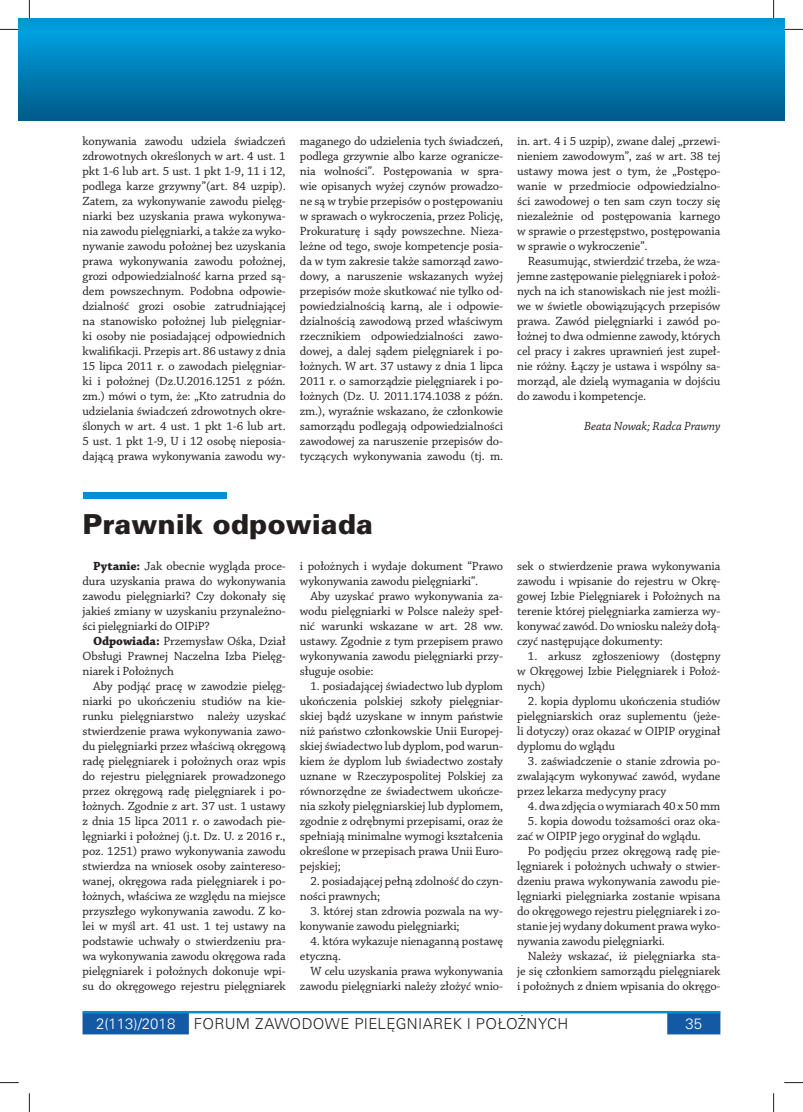
<style>
.page{position:relative;width:803px;height:1112px;background:#fff}
.page>*{position:absolute;margin:0;border:0;box-sizing:border-box;transform-origin:0 0}
.t1{font:27.5px "USA Black";color:#241f1f}
.t2{font:15px "USA Light";letter-spacing:.02em;color:#241f1f}
.t3{font:15px "USA Light";color:#fff}
.t4{font:12.5px/15px "Chaparral Pro";letter-spacing:-.01em;color:#241f1f;text-align:justify}
.t5{font:italic 12.5px "Chaparral Pro";letter-spacing:-.01em;color:#241f1f}
.s1{font-weight:700}
.s2{color:#fff}
</style>
<div class="page">
<svg style="left:19px;top:19px;width:10px;height:101px"></svg>
<svg style="left:83px;top:1013px;width:637px;height:21px"></svg>
<hr style="left:83px;top:1010px;width:637px;height:3px;background:#008fd3">
<div style="left:29px;top:19px;width:755px;height:101px;background:linear-gradient(to bottom,#00a5e6,#005b8b)"></div>
<div style="left:83px;top:492px;width:143px;height:7px;background:#008fd3"></div>
<svg style="left:0;top:29px;width:19px;height:1px"></svg>
<svg style="left:784px;top:29px;width:19px;height:1px"></svg>
<svg style="left:0;top:1082px;width:19px;height:1px"></svg>
<svg style="left:784px;top:1082px;width:19px;height:1px"></svg>
<svg style="left:29px;top:0;width:1px;height:19px"></svg>
<svg style="left:29px;top:1093px;width:1px;height:18px"></svg>
<svg style="left:773px;top:0;width:1px;height:19px"></svg>
<svg style="left:773px;top:1093px;width:1px;height:18px"></svg>
<p class="t4" style="left:83px;top:134px;width:205px">konywania zawodu udziela świadczeń zdrowotnych określonych w art. 4 ust. 1 pkt 1-6 lub art. 5 ust. 1 pkt 1-9, 11 i 12, podlega karze grzywny”(art. 84 uzpip).<br>Zatem, za wykonywanie zawodu pielęg&shy;niarki bez uzyskania prawa wykonywa&shy;nia zawodu pielęgniarki, a także za wyko&shy;nywanie zawodu położnej bez uzyskania prawa wykonywania zawodu położnej, grozi odpowiedzialność karna przed są&shy;dem powszechnym. Podobna odpowie&shy;dzialność grozi osobie zatrudniającej na stanowisko położnej lub pielęgniar&shy;ki osoby nie posiadającej odpowiednich kwalifikacji. Przepis art. 86 ustawy z dnia 15 lipca 2011 r. o zawodach pielęgniar&shy;ki i położnej (Dz.U.2016.1251 z późn. zm.) mówi o tym, że: „Kto zatrudnia do udzielania świadczeń zdrowotnych okre&shy;ślonych w art. 4 ust. 1 pkt 1-6 lub art.<br>5 ust. 1 pkt 1-9, U i 12 osobę nieposia&shy;dającą prawa wykonywania zawodu wy-</p>
<p class="t4" style="left:300px;top:134px;width:205px">maganego do udzielenia tych świadczeń, podlega grzywnie albo karze ogranicze&shy;nia wolności”. Postępowania w spra&shy;wie opisanych wyżej czynów prowadzo&shy;ne są w trybie przepisów o postępowaniu w sprawach o wykroczenia, przez Policję, Prokuraturę i sądy powszechne. Nieza&shy;leżne od tego, swoje kompetencje posia&shy;da w tym zakresie także samorząd zawo&shy;dowy, a naruszenie wskazanych wyżej przepisów może skutkować nie tylko od&shy;powiedzialnością karną, ale i odpowie&shy;dzialnością zawodową przed właściwym rzecznikiem odpowiedzialności zawo&shy;dowej, a dalej sądem pielęgniarek i po&shy;łożnych. W art. 37 ustawy z dnia 1 lipca 2011 r. o samorządzie pielęgniarek i po&shy;łożnych (Dz. U. 2011.174.1038 z późn. zm.), wyraźnie wskazano, że członkowie samorządu podlegają odpowiedzialności zawodowej za naruszenie przepisów do&shy;tyczących wykonywania zawodu (tj. m.</p>
<p class="t4" style="left:517px;top:134px;width:205px">in. art. 4 i 5 uzpip), zwane dalej „przewi&shy;nieniem zawodowym”, zaś w art. 38 tej ustawy mowa jest o tym, że „Postępo&shy;wanie w przedmiocie odpowiedzialno&shy;ści zawodowej o ten sam czyn toczy się niezależnie od postępowania karnego w sprawie o przestępstwo, postępowania w sprawie o wykroczenie”.</p>
<p class="t4" style="left:517px;top:254px;width:205px;text-indent:11px">Reasumując, stwierdzić trzeba, że wza&shy;jemne zastępowanie pielęgniarek i położ&shy;nych na ich stanowiskach nie jest możli&shy;we w świetle obowiązujących przepisów prawa. Zawód pielęgniarki i zawód po&shy;łożnej to dwa odmienne zawody, których cel pracy i zakres uprawnień jest zupeł&shy;nie różny. Łączy je ustawa i wspólny sa&shy;morząd, ale dzielą wymagania w dojściu do zawodu i kompetencje.</p>
<p class="t5" style="left:584px;top:419px;width:138px">Beata Nowak; Radca Prawny</p>
<h1 class="t1" style="left:83px;top:508px;width:292px">Prawnik odpowiada</h1>
<p class="t4" style="left:83px;top:559px;width:205px;text-indent:11px"><span class="s1">Pytanie:</span> Jak obecnie wygląda proce&shy;dura uzyskania prawa do wykonywania zawodu pielęgniarki? Czy dokonały się jakieś zmiany w uzyskaniu przynależno&shy;ści pielęgniarki do OIPiP?</p>
<p class="t4" style="left:83px;top:634px;width:205px;text-indent:11px"><span class="s1">Odpowiada:</span> Przemysław Ośka, Dział Obsługi Prawnej Naczelna Izba Pielęg&shy;niarek i Położnych</p>
<p class="t4" style="left:83px;top:679px;width:205px;text-indent:11px">Aby podjąć pracę w zawodzie pielęg&shy;niarki po ukończeniu studiów na kie&shy;runku pielęgniarstwo należy uzyskać stwierdzenie prawa wykonywania zawo&shy;du pielęgniarki przez właściwą okręgową radę pielęgniarek i położnych oraz wpis do rejestru pielęgniarek prowadzonego przez okręgową radę pielęgniarek i po&shy;łożnych. Zgodnie z art. 37 ust. 1 ustawy z dnia 15 lipca 2011 r. o zawodach pie&shy;lęgniarki i położnej (j.t. Dz. U. z 2016 r., poz. 1251) prawo wykonywania zawodu stwierdza na wniosek osoby zaintereso&shy;wanej, okręgowa rada pielęgniarek i po&shy;łożnych, właściwa ze względu na miejsce przyszłego wykonywania zawodu. Z ko&shy;lei w myśl art. 41 ust. 1 tej ustawy na podstawie uchwały o stwierdzeniu pra&shy;wa wykonywania zawodu okręgowa rada pielęgniarek i położnych dokonuje wpi&shy;su do okręgowego rejestru pielęgniarek</p>
<p class="t4" style="left:300px;top:559px;width:205px">i położnych i wydaje dokument “Prawo wykonywania zawodu pielęgniarki”.</p>
<p class="t4" style="left:300px;top:589px;width:205px;text-indent:11px">Aby uzyskać prawo wykonywania za&shy;wodu pielęgniarki w Polsce należy speł&shy;nić warunki wskazane w art. 28 ww. ustawy. Zgodnie z tym przepisem prawo wykonywania zawodu pielęgniarki przy&shy;sługuje osobie:</p>
<p class="t4" style="left:300px;top:679px;width:205px;text-indent:11px">1. posiadającej świadectwo lub dyplom ukończenia polskiej szkoły pielęgniar&shy;skiej bądź uzyskane w innym państwie niż państwo członkowskie Unii Europej&shy;skiej świadectwo lub dyplom, pod warun&shy;kiem że dyplom lub świadectwo zostały uznane w Rzeczypospolitej Polskiej za równorzędne ze świadectwem ukończe&shy;nia szkoły pielęgniarskiej lub dyplomem, zgodnie z odrębnymi przepisami, oraz że spełniają minimalne wymogi kształcenia określone w przepisach prawa Unii Euro&shy;pejskiej;</p>
<p class="t4" style="left:300px;top:874px;width:205px;text-indent:11px">2. posiadającej pełną zdolność do czyn&shy;ności prawnych;</p>
<p class="t4" style="left:300px;top:904px;width:205px;text-indent:11px">3. której stan zdrowia pozwala na wy&shy;konywanie zawodu pielęgniarki;</p>
<p class="t4" style="left:300px;top:934px;width:205px;text-indent:11px">4. która wykazuje nienaganną postawę etyczną.</p>
<p class="t4" style="left:300px;top:964px;width:205px;text-align:right">W celu uzyskania prawa wykonywania zawodu pielęgniarki należy złożyć wnio-</p>
<p class="t4" style="left:517px;top:559px;width:205px">sek o stwierdzenie prawa wykonywania zawodu i wpisanie do rejestru w Okrę&shy;gowej Izbie Pielęgniarek i Położnych na terenie której pielęgniarka zamierza wy&shy;konywać zawód. Do wniosku należy dołą&shy;czyć następujące dokumenty:</p>
<p class="t4" style="left:517px;top:649px;width:205px;text-indent:11px">1. arkusz zgłoszeniowy (dostępny w Okręgowej Izbie Pielęgniarek i Położ&shy;nych)</p>
<p class="t4" style="left:517px;top:694px;width:205px;text-indent:11px">2. kopia dyplomu ukończenia studiów pielęgniarskich oraz suplementu (jeże&shy;li dotyczy) oraz okazać w OIPIP oryginał dyplomu do wglądu</p>
<p class="t4" style="left:517px;top:754px;width:205px;text-indent:11px">3. zaświadczenie o stanie zdrowia po&shy;zwalającym wykonywać zawód, wydane przez lekarza medycyny pracy</p>
<p class="t4" style="left:528px;top:799px;width:194px">4. dwa zdjęcia o wymiarach 40 x 50 mm</p>
<p class="t4" style="left:517px;top:814px;width:205px;text-indent:11px">5. kopia dowodu tożsamości oraz oka&shy;zać w OIPIP jego oryginał do wglądu.</p>
<p class="t4" style="left:517px;top:844px;width:205px;text-indent:11px">Po podjęciu przez okręgową radę pie&shy;lęgniarek i położnych uchwały o stwier&shy;dzeniu prawa wykonywania zawodu pie&shy;lęgniarki pielęgniarka zostanie wpisana do okręgowego rejestru pielęgniarek i zo&shy;stanie jej wydany dokument prawa wyko&shy;nywania zawodu pielęgniarki.</p>
<p class="t4" style="left:517px;top:949px;width:205px;text-indent:11px">Należy wskazać, iż pielęgniarka sta&shy;je się członkiem samorządu pielęgniarek i położnych z dniem wpisania do okręgo-</p>
<p class="t2" style="left:96px;top:1015px;width:474px"><span class="s2">2(113)/2018</span> FORUM ZAWODOWE PIELĘGNIAREK I POŁOŻNYCH</p>
<p class="t3" style="left:685px;top:1015px;width:18px">35</p>
</div>
